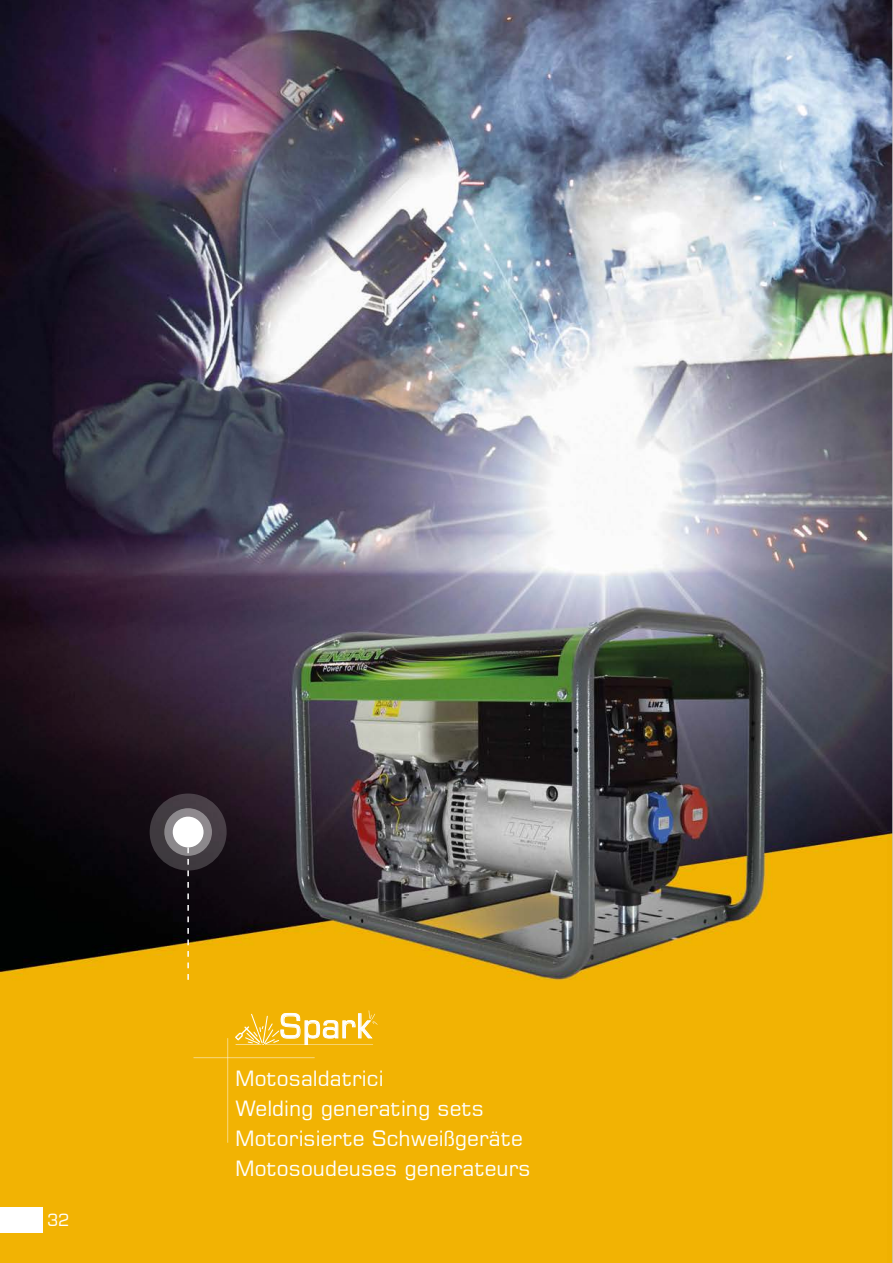
<style>
.page{position:relative;width:893px;height:1263px;background:#fff}
.page>*{position:absolute;margin:0;border:0;box-sizing:border-box;transform-origin:0 0}
.t1{font:33.3px "Square 721 BT";color:#fff}
.t2{font:21px "Square 721 BT";color:#fff}
.t3{font:16.5px "Square 721 BT";color:#fff}
</style>
<div class="page">
<img style="left:0;top:0;width:892px;height:1263px">
<div style="left:150px;top:793px;width:77px;height:77px;background:#423c42;border-radius:50%"></div>
<svg style="left:164px;top:808px;width:48px;height:48px"></svg>
<div style="left:173px;top:817px;width:31px;height:30px;background:#fff;border-radius:50%"></div>
<svg style="left:187px;top:847px;width:2px;height:133px"></svg>
<hr style="left:227px;top:1038px;width:1px;height:105px;background:#fff">
<hr style="left:193px;top:1057px;width:122px;height:1px;background:#fff">
<svg style="left:235px;top:1010px;width:143px;height:35px"></svg>
<svg style="left:0;top:0;width:4px;height:3px"></svg>
<div style="left:0;top:1207px;width:43px;height:26px;background:#fff"></div>
<hr style="left:892px;top:0;width:1px;height:1263px;background:#c6c6c6">
<p class="t3" style="left:47px;top:1210px;width:24px">32</p>
<h1 class="t1" style="left:279px;top:1005px;width:95px">Spark</h1>
<p class="t2" style="left:235px;top:1065px;width:150px">Motosaldatrici</p>
<p class="t2" style="left:235px;top:1095px;width:251px">Welding generating sets</p>
<p class="t2" style="left:235px;top:1125px;width:289px">Motorisierte Schweißgeräte</p>
<p class="t2" style="left:235px;top:1156px;width:297px">Motosoudeuses generateurs</p>
</div>
